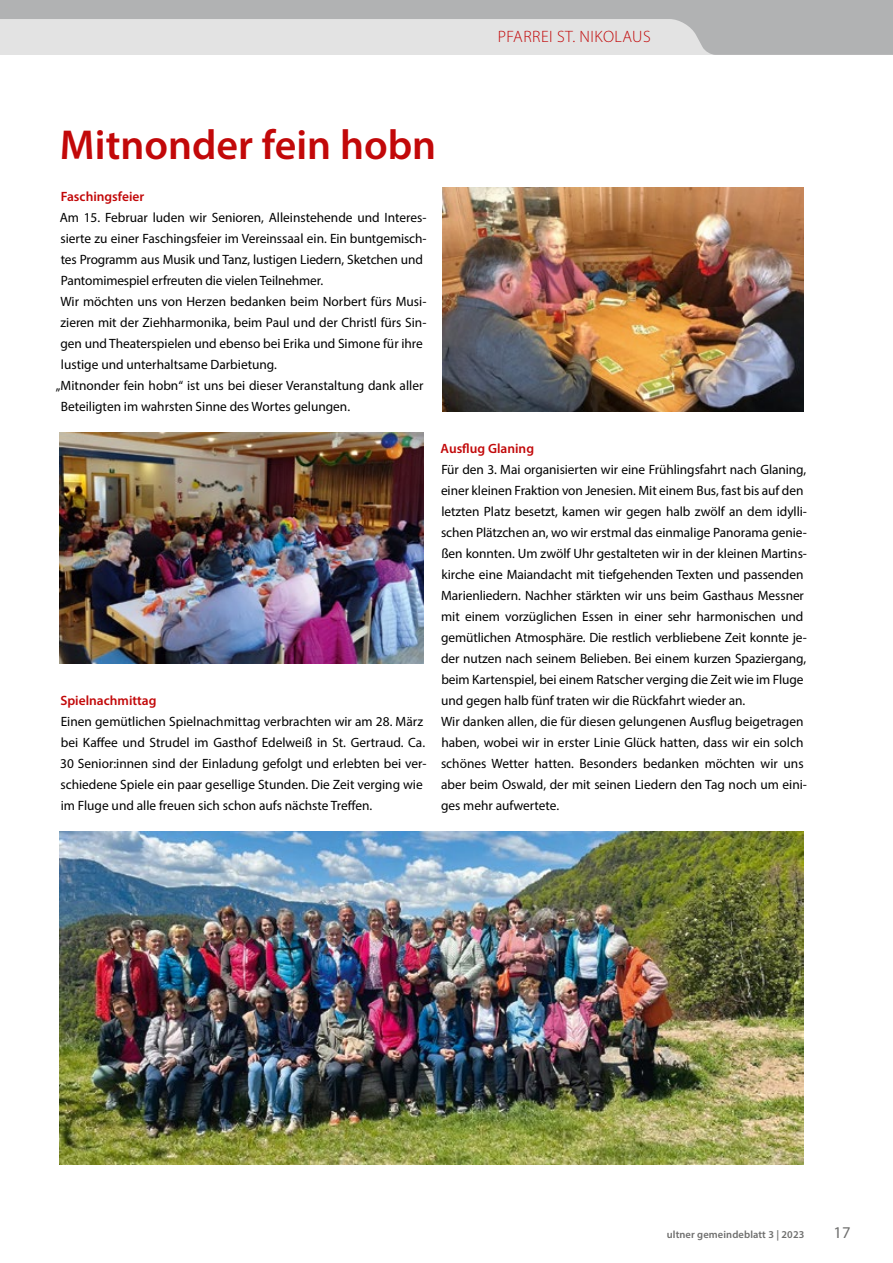
<style>
.page{position:relative;width:893px;height:1263px;background:#fff}
.page>*{position:absolute;margin:0;border:0;box-sizing:border-box;transform-origin:0 0}
.t1{font:600 42px "Myriad Pro";color:#c20809}
.t2{font:300 16.5px "Myriad Pro";letter-spacing:.03em;color:#c20809}
.t3{font:16.5px "Myriad Pro";color:#6f6f6e}
.t4{font:13.5px/21px "Myriad Pro";letter-spacing:-.005em;color:#000}
.t5{font:600 13.5px "Myriad Pro";color:#c20809}
.t6{font:600 10.5px "Myriad Pro";letter-spacing:.01em;color:#6f6f6e}
</style>
<div class="page">
<svg style="left:0;top:0;width:893px;height:55px;background:#cacbcb"></svg>
<img style="left:60px;top:831px;width:744px;height:333px">
<img style="left:60px;top:432px;width:364px;height:231px">
<img style="left:442px;top:187px;width:362px;height:224px">
<h1 class="t1" style="left:60px;top:118px;width:378px">Mitnonder fein hobn</h1>
<p class="t5" style="left:61px;top:188px;width:85px">Faschingsfeier</p>
<p class="t4" style="left:60px;top:207px;width:368px">Am 15. Februar luden wir Senioren, Alleinstehende und Interes-</p>
<p class="t4" style="left:60px;top:228px;width:367px">sierte zu einer Faschingsfeier im Vereinssaal ein. Ein buntgemisch-</p>
<p class="t4" style="left:61px;top:249px;width:364px">tes Programm aus Musik und Tanz, lustigen Liedern, Sketchen und</p>
<p class="t4" style="left:61px;top:270px;width:264px">Pantomimespiel erfreuten die vielen Teilnehmer.</p>
<p class="t4" style="left:61px;top:291px;width:367px">Wir möchten uns von Herzen bedanken beim Norbert fürs Musi-</p>
<p class="t4" style="left:60px;top:312px;width:367px">zieren mit der Ziehharmonika, beim Paul und der Christl fürs Sin-</p>
<p class="t4" style="left:60px;top:333px;width:364px">gen und Theaterspielen und ebenso bei Erika und Simone für ihre</p>
<p class="t4" style="left:61px;top:354px;width:217px">lustige und unterhaltsame Darbietung.</p>
<p class="t4" style="left:56px;top:375px;width:369px">„Mitnonder fein hobn“ ist uns bei dieser Veranstaltung dank aller</p>
<p class="t4" style="left:61px;top:396px;width:291px">Beteiligten im wahrsten Sinne des Wortes gelungen.</p>
<p class="t2" style="left:498px;top:28px;width:154px">PFARREI ST. NIKOLAUS</p>
<p class="t5" style="left:60px;top:692px;width:98px">Spielnachmittag</p>
<p class="t4" style="left:60px;top:711px;width:368px">Einen gemütlichen Spielnachmittag verbrachten wir am 28. März bei Kaffee und Strudel im Gasthof Edelweiß in St. Gertraud. Ca.<br>30 Senior:innen sind der Einladung gefolgt und erlebten bei ver&shy;schiedene Spiele ein paar gesellige Stunden. Die Zeit verging wie im Fluge und alle freuen sich schon aufs nächste Treffen.</p>
<p class="t5" style="left:441px;top:440px;width:95px">Ausflug Glaning</p>
<p class="t4" style="left:441px;top:459px;width:367px">Für den 3. Mai organisierten wir eine Frühlingsfahrt nach Glaning, einer kleinen Fraktion von Jenesien. Mit einem Bus, fast bis auf den letzten Platz besetzt, kamen wir gegen halb zwölf an dem idylli&shy;schen Plätzchen an, wo wir erstmal das einmalige Panorama genie&shy;ßen konnten. Um zwölf Uhr gestalteten wir in der kleinen Martins&shy;kirche eine Maiandacht mit tiefgehenden Texten und passenden Marienliedern. Nachher stärkten wir uns beim Gasthaus Messner mit einem vorzüglichen Essen in einer sehr harmonischen und gemütlichen Atmosphäre. Die restlich verbliebene Zeit konnte je&shy;der nutzen nach seinem Belieben. Bei einem kurzen Spaziergang, beim Kartenspiel, bei einem Ratscher verging die Zeit wie im Fluge und gegen halb fünf traten wir die Rückfahrt wieder an.<br>Wir danken allen, die für diesen gelungenen Ausflug beigetragen haben, wobei wir in erster Linie Glück hatten, dass wir ein solch schönes Wetter hatten. Besonders bedanken möchten wir uns aber beim Oswald, der mit seinen Liedern den Tag noch um eini&shy;ges mehr aufwertete.</p>
<p class="t6" style="left:667px;top:1227px;width:139px">ultner gemeindeblatt 3 | 2023</p>
<p class="t3" style="left:833px;top:1222px;width:19px">17</p>
</div>
